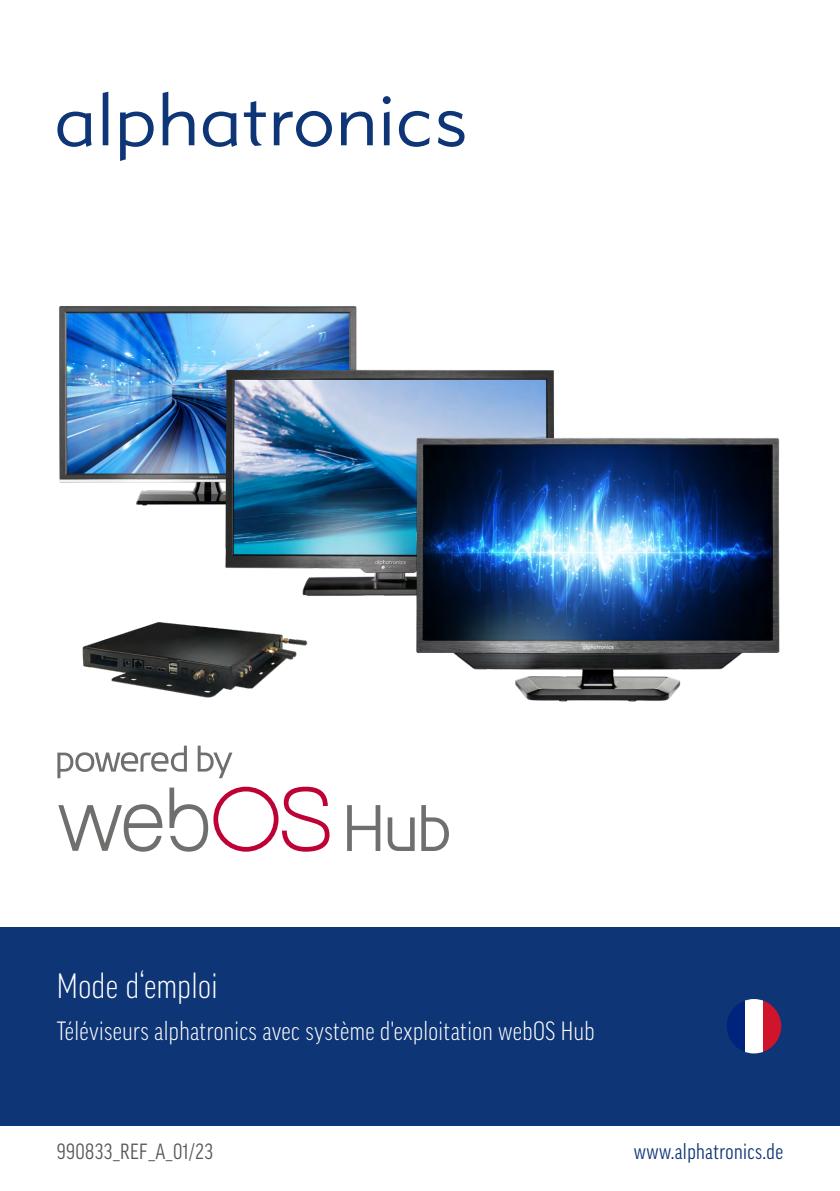
<style>
.page{position:relative;width:840px;height:1191px;background:#fff}
.page>*{position:absolute;margin:0;border:0;box-sizing:border-box;transform-origin:0 0}
.t1{font:300 condensed 34px "Good Pro";letter-spacing:.015em;color:#fff}
.t2{font:300 condensed 25.4px "Good Pro";letter-spacing:.015em;color:#fff}
.t3{font:condensed 21.2px "Good Pro";letter-spacing:.02em;color:#0e3576}
.t4{font:condensed 21.2px "Good Pro";letter-spacing:.02em;color:#565656}
</style>
<div class="page">
<img style="left:82px;top:622px;width:226px;height:76px">
<div style="left:0;top:927px;width:839px;height:198px;background:#0e3576"></div>
<svg style="left:57px;top:112px;width:34px;height:35px"></svg>
<svg style="left:103px;top:92px;width:5px;height:53px"></svg>
<svg style="left:120px;top:112px;width:33px;height:49px"></svg>
<svg style="left:162px;top:92px;width:32px;height:53px"></svg>
<svg style="left:203px;top:112px;width:34px;height:35px"></svg>
<svg style="left:244px;top:101px;width:22px;height:45px"></svg>
<svg style="left:274px;top:111px;width:58px;height:36px"></svg>
<svg style="left:341px;top:112px;width:31px;height:33px"></svg>
<svg style="left:382px;top:96px;width:8px;height:49px"></svg>
<svg style="left:398px;top:111px;width:31px;height:36px"></svg>
<svg style="left:438px;top:111px;width:26px;height:36px"></svg>
<svg style="left:57px;top:745px;width:130px;height:33px"></svg>
<svg style="left:197px;top:745px;width:35px;height:33px"></svg>
<svg style="left:169px;top:786px;width:160px;height:65px"></svg>
<svg style="left:58px;top:804px;width:104px;height:47px"></svg>
<svg style="left:347px;top:805px;width:33px;height:46px"></svg>
<svg style="left:387px;top:817px;width:27px;height:34px"></svg>
<svg style="left:421px;top:805px;width:27px;height:46px"></svg>
<img style="left:59px;top:306px;width:298px;height:200px">
<img style="left:212px;top:355px;width:342px;height:241px">
<img style="left:380px;top:418px;width:400px;height:284px">
<div style="left:726px;top:998px;width:18px;height:56px;background:linear-gradient(to bottom,#04297b,#04297b)"></div>
<div style="left:744px;top:998px;width:18px;height:56px;background:#fff"></div>
<svg style="left:762px;top:1000px;width:17px;height:52px"></svg>
<div style="left:724px;top:997px;width:58px;height:58px;border:2px solid #0e3576;border-radius:50%"></div>
<h1 class="t1" style="left:57px;top:966px;width:162px">Mode d‘emploi</h1>
<p class="t2" style="left:57px;top:1016px;width:539px">Téléviseurs alphatronics avec système d'exploitation webOS Hub</p>
<p class="t4" style="left:57px;top:1139px;width:158px">990833_REF_A_01/23</p>
<p class="t3" style="left:633px;top:1139px;width:151px">www.alphatronics.de</p>
</div>
